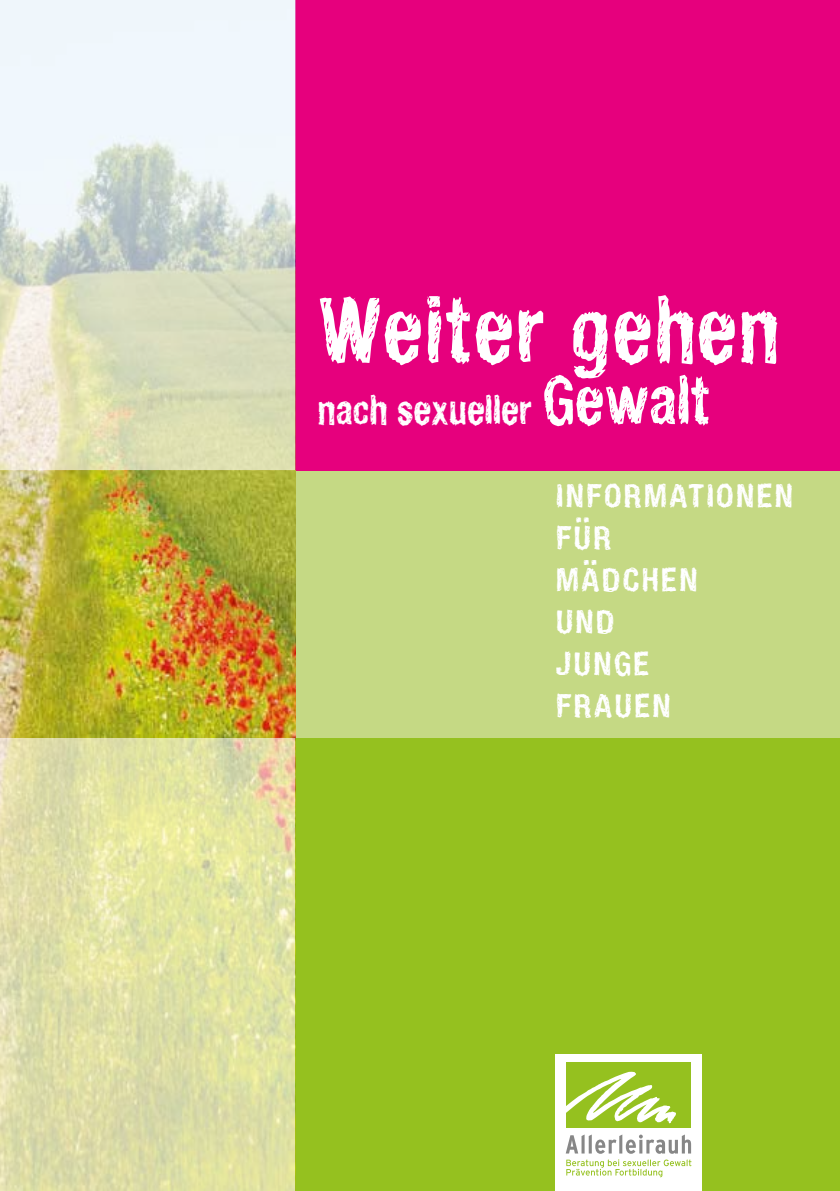
<style>
.page{position:relative;width:840px;height:1191px;background:#fff}
.page>*{position:absolute;margin:0;border:0;box-sizing:border-box;transform-origin:0 0}
.t1{font:700 90px "Hand Vetica";letter-spacing:.03em;color:#fff;scale:.9 1}
.t2{font:700 40px "Hand Vetica";letter-spacing:.005em;color:#fff;scale:.9 1}
.t3{font:700 32px/42px "Hand Vetica";letter-spacing:.075em;color:#fff}
.s1{font-size:66px}
</style>
<div class="page">
<div style="left:295px;top:0;width:544px;height:1191px;background:#95c11f"></div>
<div style="left:295px;top:0;width:544px;height:471px;background:#e6007d"></div>
<div style="left:295px;top:471px;width:544px;height:266px;background:#c5d984"></div>
<img style="left:0;top:0;width:295px;height:1191px">
<img style="left:0;top:471px;width:295px;height:266px">
<div style="left:555px;top:1054px;width:146px;height:137px;background:#fff"></div>
<svg style="left:566px;top:1134px;width:124px;height:19px"></svg>
<svg style="left:566px;top:1159px;width:125px;height:18px"></svg>
<div style="left:566px;top:1062px;width:125px;height:65px;background:#95c11f"></div>
<svg style="left:566px;top:1071px;width:109px;height:52px"></svg>
<h1 class="t1" style="left:317px;top:273px;width:514px">WEITER GEHEN</h1>
<p class="t2" style="left:317px;top:384px;width:436px">NACH SEXUELLER <span class="s1">GEWALT</span></p>
<p class="t3" style="left:556px;top:474px;width:238px">INFORMATIONEN<br>FÜR<br>MÄDCHEN<br>UND<br>JUNGE<br>FRAUEN</p>
</div>
